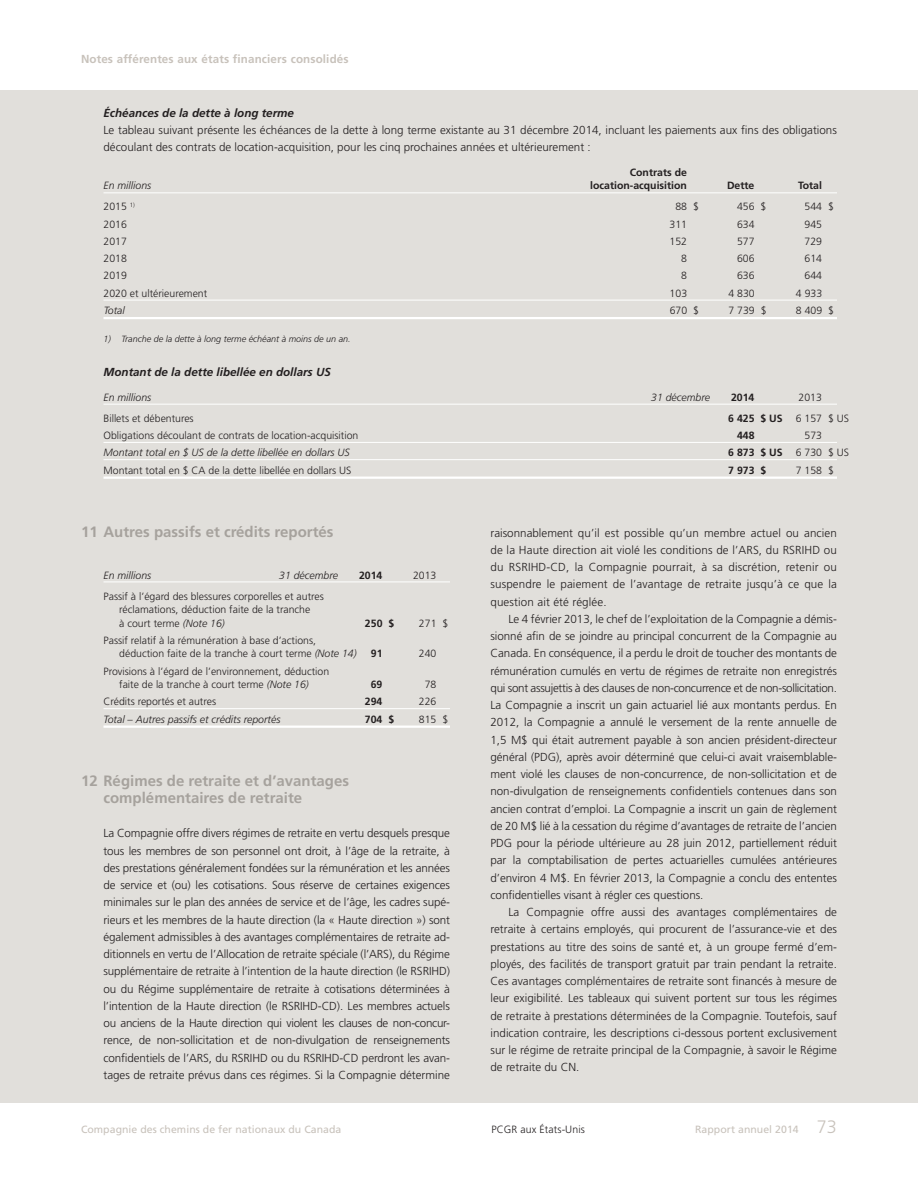
<style>
.page{position:relative;width:918px;height:1188px;background:#fff}
.page>*{position:absolute;margin:0;border:0;box-sizing:border-box;transform-origin:0 0}
.t1{font:700 15px/17.2px "Frutiger LT Std";color:#a6a29d}
.t2{font:300 11.7px/17.2px "Frutiger LT Std";color:#231f20;text-align:justify}
.t3{font:italic 700 11.7px "Frutiger LT Std";color:#231f20}
.t4{font:700 11.7px "Frutiger LT Std";letter-spacing:.01em;color:#c8c2bb}
.t5{font:300 10.5px/13.5px "Frutiger LT Std";color:#231f20}
.t6{font:italic 300 10.5px "Frutiger LT Std";color:#231f20}
.t7{font:700 10.5px "Frutiger LT Std";color:#231f20}
.t8{font:10.5px "Frutiger LT Std";letter-spacing:.005em;color:#c8c2bb}
.t9{font:italic 300 9px "Frutiger LT Std";color:#231f20}
.s1{font-weight:300}
.s2{font-style:italic}
.s3{font-weight:300;font-size:18px}
</style>
<div class="page">
<div style="left:0;top:90px;width:918px;height:1012px;background:#e1dfdb"></div>
<hr style="left:104px;top:192px;width:733px;height:1px;background:#fff">
<hr style="left:104px;top:300px;width:733px;height:1px;background:#fff">
<hr style="left:104px;top:317px;width:733px;height:2px;background:#fff">
<hr style="left:104px;top:404px;width:733px;height:1px;background:#fff">
<hr style="left:104px;top:442px;width:733px;height:1px;background:#fff">
<hr style="left:104px;top:459px;width:733px;height:1px;background:#fff">
<hr style="left:104px;top:477px;width:733px;height:2px;background:#fff">
<hr style="left:104px;top:582px;width:346px;height:1px;background:#fff">
<hr style="left:104px;top:708px;width:346px;height:1px;background:#fff">
<hr style="left:104px;top:726px;width:346px;height:2px;background:#fff">
<p class="t4" style="left:81px;top:52px;width:269px">Notes afférentes aux états financiers consolidés</p>
<p class="t3" style="left:104px;top:106px;width:192px">Échéances de la dette à long terme</p>
<p class="t2" style="left:104px;top:121px;width:735px">Le tableau suivant présente les échéances de la dette à long terme existante au 31 décembre 2014, incluant les paiements aux fins des obligations découlant des contrats de location-acquisition, pour les cinq prochaines années et ultérieurement :</p>
<p class="t7" style="left:630px;top:166px;width:59px">Contrats de</p>
<p class="t6" style="left:104px;top:180px;width:49px">En millions</p>
<p class="t7" style="left:590px;top:180px;width:98px">location-acquisition</p>
<p class="t7" style="left:727px;top:180px;width:29px">Dette</p>
<p class="t7" style="left:798px;top:180px;width:25px">Total</p>
<p class="t5" style="left:104px;top:200px;width:33px">2015 <sup>1)</sup></p>
<p class="t5" style="left:675px;top:200px;width:25px">88 $</p>
<p class="t5" style="left:737px;top:200px;width:31px">456 $</p>
<p class="t5" style="left:805px;top:200px;width:31px">544 $</p>
<p class="t5" style="left:104px;top:217px;width:25px">2016</p>
<p class="t5" style="left:670px;top:217px;width:19px">311</p>
<p class="t5" style="left:737px;top:217px;width:19px">634</p>
<p class="t5" style="left:805px;top:217px;width:19px">945</p>
<p class="t5" style="left:104px;top:235px;width:25px">2017</p>
<p class="t5" style="left:670px;top:235px;width:19px">152</p>
<p class="t5" style="left:737px;top:235px;width:19px">577</p>
<p class="t5" style="left:805px;top:235px;width:19px">729</p>
<p class="t5" style="left:104px;top:252px;width:25px">2018</p>
<p class="t5" style="left:681px;top:252px;width:7px">8</p>
<p class="t5" style="left:737px;top:252px;width:19px">606</p>
<p class="t5" style="left:805px;top:252px;width:19px">614</p>
<p class="t5" style="left:104px;top:269px;width:25px">2019</p>
<p class="t5" style="left:681px;top:269px;width:7px">8</p>
<p class="t5" style="left:737px;top:269px;width:19px">636</p>
<p class="t5" style="left:805px;top:269px;width:19px">644</p>
<p class="t5" style="left:104px;top:287px;width:105px">2020 et ultérieurement</p>
<p class="t5" style="left:670px;top:287px;width:19px">103</p>
<p class="t5" style="left:728px;top:287px;width:28px">4 830</p>
<p class="t5" style="left:796px;top:287px;width:28px">4 933</p>
<p class="t6" style="left:104px;top:304px;width:23px">Total</p>
<p class="t5" style="left:670px;top:304px;width:31px">670 $</p>
<p class="t5" style="left:728px;top:304px;width:40px">7 739 $</p>
<p class="t5" style="left:796px;top:304px;width:40px">8 409 $</p>
<p class="t9" style="left:104px;top:333px;width:249px">1) Tranche de la dette à long terme échéant à moins de un an.</p>
<p class="t3" style="left:104px;top:365px;width:229px">Montant de la dette libellée en dollars US</p>
<p class="t6" style="left:104px;top:391px;width:49px">En millions</p>
<p class="t6" style="left:651px;top:391px;width:60px">31 décembre</p>
<p class="t7" style="left:731px;top:391px;width:25px">2014</p>
<p class="t5" style="left:799px;top:391px;width:25px">2013</p>
<p class="t5" style="left:104px;top:412px;width:92px">Billets et débentures</p>
<p class="t7" style="left:728px;top:412px;width:122px">6 425 $ US <span class="s1">6 157 $ US</span></p>
<p class="t5" style="left:104px;top:429px;width:256px">Obligations découlant de contrats de location-acquisition</p>
<p class="t7" style="left:737px;top:429px;width:19px">448</p>
<p class="t5" style="left:805px;top:429px;width:19px">573</p>
<p class="t6" style="left:104px;top:447px;width:248px">Montant total en $ US de la dette libellée en dollars US</p>
<p class="t7" style="left:728px;top:446px;width:122px">6 873 $ US <span class="s1">6 730 $ US</span></p>
<p class="t5" style="left:104px;top:463px;width:249px">Montant total en $ CA de la dette libellée en dollars US</p>
<p class="t7" style="left:728px;top:464px;width:40px">7 973 $</p>
<p class="t5" style="left:796px;top:463px;width:40px">7 158 $</p>
<p class="t1" style="left:81px;top:523px;width:254px">11 Autres passifs et crédits reportés</p>
<p class="t6" style="left:104px;top:569px;width:49px">En millions</p>
<p class="t6" style="left:279px;top:569px;width:60px">31 décembre</p>
<p class="t7" style="left:359px;top:569px;width:25px">2014</p>
<p class="t5" style="left:413px;top:568px;width:25px">2013</p>
<p class="t5" style="left:119px;top:589px;width:206px;text-indent:-16px">Passif à l’égard des blessures corporelles et autres réclamations, déduction faite de la tranche<br>à court terme <span class="s2">(Note 16)</span></p>
<p class="t7" style="left:365px;top:617px;width:31px">250 $</p>
<p class="t5" style="left:419px;top:616px;width:31px">271 $</p>
<p class="t5" style="left:119px;top:634px;width:239px;text-indent:-16px">Passif relatif à la rémunération à base d’actions, déduction faite de la tranche à court terme <span class="s2">(Note 14)</span></p>
<p class="t5" style="left:104px;top:664px;width:227px;text-align:center">Provisions à l’égard de l’environnement, déduction faite de la tranche à court terme <span class="s2">(Note 16)</span></p>
<p class="t7" style="left:371px;top:647px;width:13px">91</p>
<p class="t5" style="left:419px;top:647px;width:19px">240</p>
<p class="t7" style="left:371px;top:678px;width:13px">69</p>
<p class="t5" style="left:425px;top:678px;width:13px">78</p>
<p class="t5" style="left:103px;top:695px;width:114px">Crédits reportés et autres</p>
<p class="t7" style="left:365px;top:695px;width:19px">294</p>
<p class="t5" style="left:419px;top:695px;width:19px">226</p>
<p class="t6" style="left:103px;top:713px;width:178px">Total – Autres passifs et crédits reportés</p>
<p class="t7" style="left:365px;top:713px;width:31px">704 $</p>
<p class="t5" style="left:419px;top:712px;width:31px">815 $</p>
<p class="t1" style="left:104px;top:772px;width:247px;text-indent:-22px">12 Régimes de retraite et d’avantages complémentaires de retraite</p>
<p class="t2" style="left:104px;top:825px;width:348px">La Compagnie offre divers régimes de retraite en vertu desquels presque tous les membres de son personnel ont droit, à l’âge de la retraite, à des prestations généralement fondées sur la rémunération et les années de service et (ou) les cotisations. Sous réserve de certaines exigences minimales sur le plan des années de service et de l’âge, les cadres supé&shy;rieurs et les membres de la haute direction (la « Haute direction ») sont également admissibles à des avantages complémentaires de retraite ad&shy;ditionnels en vertu de l’Allocation de retraite spéciale (l’ARS), du Régime supplémentaire de retraite à l’intention de la haute direction (le RSRIHD) ou du Régime supplémentaire de retraite à cotisations déterminées à l’intention de la Haute direction (le RSRIHD-CD). Les membres actuels ou anciens de la Haute direction qui violent les clauses de non-concur&shy;rence, de non-sollicitation et de non-divulgation de renseignements confidentiels de l’ARS, du RSRIHD ou du RSRIHD-CD perdront les avan&shy;tages de retraite prévus dans ces régimes. Si la Compagnie détermine</p>
<p class="t2" style="left:490px;top:524px;width:348px">raisonnablement qu’il est possible qu’un membre actuel ou ancien de la Haute direction ait violé les conditions de l’ARS, du RSRIHD ou du RSRIHD-CD, la Compagnie pourrait, à sa discrétion, retenir ou suspendre le paiement de l’avantage de retraite jusqu’à ce que la question ait été réglée.</p>
<p class="t2" style="left:490px;top:610px;width:348px;text-indent:18px">Le 4 février 2013, le chef de l’exploitation de la Compagnie a démis&shy;sionné afin de se joindre au principal concurrent de la Compagnie au Canada. En conséquence, il a perdu le droit de toucher des montants de rémunération cumulés en vertu de régimes de retraite non enregistrés qui sont assujettis à des clauses de non-concurrence et de non-sollicitation.<br>La Compagnie a inscrit un gain actuariel lié aux montants perdus. En 2012, la Compagnie a annulé le versement de la rente annuelle de 1,5 M$ qui était autrement payable à son ancien président-directeur général (PDG), après avoir déterminé que celui-ci avait vraisemblable&shy;ment violé les clauses de non-concurrence, de non-sollicitation et de non-divulgation de renseignements confidentiels contenues dans son ancien contrat d’emploi. La Compagnie a inscrit un gain de règlement de 20 M$ lié à la cessation du régime d’avantages de retraite de l’ancien PDG pour la période ultérieure au 28 juin 2012, partiellement réduit par la comptabilisation de pertes actuarielles cumulées antérieures d’environ 4 M$. En février 2013, la Compagnie a conclu des ententes confidentielles visant à régler ces questions.</p>
<p class="t2" style="left:490px;top:904px;width:348px;text-indent:18px">La Compagnie offre aussi des avantages complémentaires de retraite à certains employés, qui procurent de l’assurance-vie et des prestations au titre des soins de santé et, à un groupe fermé d’em&shy;ployés, des facilités de transport gratuit par train pendant la retraite.<br>Ces avantages complémentaires de retraite sont financés à mesure de leur exigibilité. Les tableaux qui suivent portent sur tous les régimes de retraite à prestations déterminées de la Compagnie. Toutefois, sauf indication contraire, les descriptions ci-dessous portent exclusivement sur le régime de retraite principal de la Compagnie, à savoir le Régime de retraite du CN.</p>
<p class="t8" style="left:81px;top:1124px;width:262px">Compagnie des chemins de fer nationaux du Canada</p>
<p class="t5" style="left:491px;top:1123px;width:95px">PCGR aux États-Unis</p>
<p class="t8" style="left:695px;top:1124px;width:143px">Rapport annuel 2014 <span class="s3">73</span></p>
</div>
